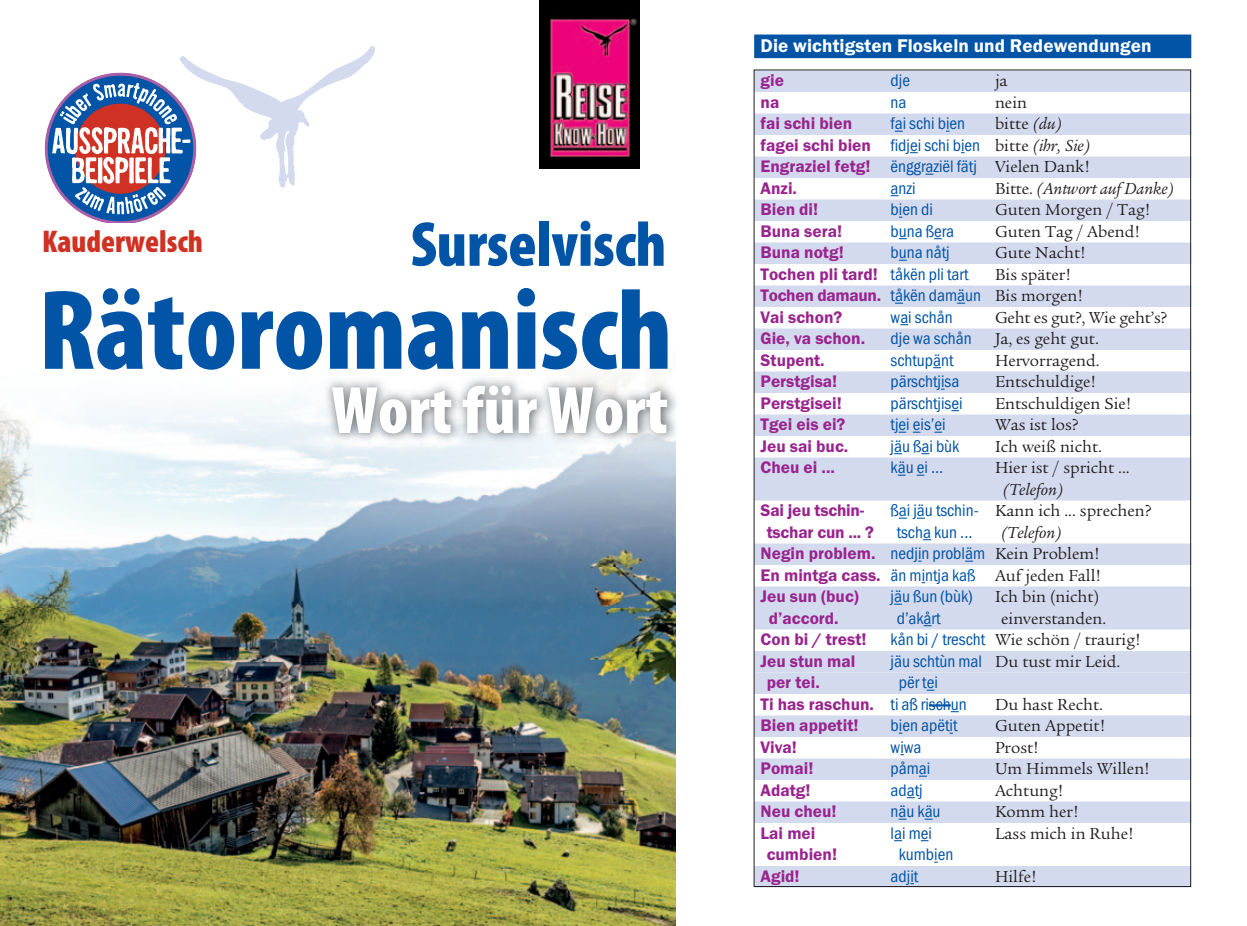
<style>
.page{position:relative;width:1247px;height:926px;background:#fff}
.page>*{position:absolute;margin:0;border:0;box-sizing:border-box;transform-origin:0 0}
.t1{font:900 condensed 114.75px "Myriad Pro";color:#0154a6}
.t2{font:900 condensed 67.5px "Myriad Pro";color:#fff}
.t3{font:900 condensed 63.9px "Myriad Pro";letter-spacing:-.005em;color:#0154a6}
.t4{font:900 condensed 31.5px "Myriad Pro";color:#cf3123}
.t5{font:19.12px "Franklin Gothic URW Dem";letter-spacing:.005em;color:#fff}
.t6{font:17.32px/21.6px "Franklin Gothic URW Dem";color:#99248e}
.t7{font:17.32px "Legacy Serif ITC Pro";color:#231f20}
.t8{font:17.32px "Franklin Gothic URW Con Boo";color:#0154a6}
.t9{font:17.32px/21.4px "Franklin Gothic URW Dem";letter-spacing:-.02em;color:#99248e}
.t10{font:italic 17.32px "Legacy Serif ITC Pro";letter-spacing:-.005em;color:#231f20}
.s1{font-style:italic}
.s2{font-family:"Franklin Gothic URW Dem";color:#99248e}
.s3{font-family:"Legacy Serif ITC Pro";color:#231f20}
.s4{font-family:"Legacy Serif ITC Pro";font-style:italic;color:#231f20}
.s5{font-family:"Franklin Gothic URW Con Boo";color:#0154a6}
.s6{font-style:normal}
</style>
<div class="page">
<img style="left:0;top:607px;width:675px;height:318px">
<img style="left:675px;top:566px;width:1px;height:41px">
<img style="left:0;top:566px;width:675px;height:41px">
<img style="left:239px;top:471px;width:437px;height:95px">
<img style="left:0;top:402px;width:239px;height:164px">
<svg style="left:45px;top:73px;width:124px;height:150px"></svg>
<img style="left:169px;top:46px;width:206px;height:161px">
<img style="left:539px;top:0;width:100px;height:168px">
<img style="left:239px;top:352px;width:437px;height:119px">
<img style="left:239px;top:352px;width:338px;height:17px">
<div style="left:754px;top:35px;width:437px;height:23px;background:#0154a6"></div>
<div style="left:754px;top:70px;width:437px;height:22px;background:#d4daee"></div>
<div style="left:754px;top:113px;width:437px;height:22px;background:#d4daee"></div>
<div style="left:754px;top:156px;width:437px;height:22px;background:#d4daee"></div>
<div style="left:754px;top:199px;width:437px;height:22px;background:#d4daee"></div>
<div style="left:754px;top:242px;width:437px;height:22px;background:#d4daee"></div>
<div style="left:754px;top:285px;width:437px;height:22px;background:#d4daee"></div>
<svg style="left:895px;top:302px;width:8px;height:2px"></svg>
<svg style="left:957px;top:302px;width:8px;height:2px"></svg>
<div style="left:754px;top:328px;width:437px;height:22px;background:#d4daee"></div>
<div style="left:754px;top:371px;width:437px;height:22px;background:#d4daee"></div>
<div style="left:754px;top:414px;width:437px;height:22px;background:#d4daee"></div>
<div style="left:754px;top:457px;width:437px;height:22px;background:#d4daee"></div>
<div style="left:754px;top:479px;width:437px;height:21px;background:#d4daee"></div>
<div style="left:754px;top:543px;width:437px;height:22px;background:#d4daee"></div>
<div style="left:754px;top:586px;width:437px;height:22px;background:#d4daee"></div>
<div style="left:754px;top:608px;width:437px;height:21px;background:#d4daee"></div>
<div style="left:754px;top:651px;width:437px;height:21px;background:#d4daee"></div>
<div style="left:754px;top:672px;width:437px;height:22px;background:#d4daee"></div>
<hr style="left:929px;top:704px;width:22px;height:2px;background:#0154a6">
<div style="left:754px;top:715px;width:437px;height:22px;background:#d4daee"></div>
<div style="left:754px;top:758px;width:437px;height:22px;background:#d4daee"></div>
<div style="left:754px;top:801px;width:437px;height:22px;background:#d4daee"></div>
<div style="left:754px;top:866px;width:437px;height:21px;background:#d4daee"></div>
<h3 class="t4" style="left:42px;top:222px;width:162px">Kauderwelsch</h3>
<h3 class="t3" style="left:411px;top:206px;width:257px">Surselvisch</h3>
<h1 class="t1" style="left:38px;top:262px;width:635px">Rätoromanisch</h1>
<h2 class="t2" style="left:331px;top:370px;width:338px">Wort für Wort</h2>
<p class="t5" style="left:760px;top:34px;width:393px">Die wichtigsten Floskeln und Redewendungen</p>
<p class="t6" style="left:760px;top:69px;width:25px">gie</p>
<p class="t8" style="left:890px;top:74px;width:21px">dje</p>
<p class="t7" style="left:995px;top:74px;width:14px">ja</p>
<p class="t6" style="left:760px;top:91px;width:20px">na</p>
<p class="t8" style="left:890px;top:95px;width:17px">na</p>
<p class="t7" style="left:995px;top:95px;width:34px">nein</p>
<p class="t6" style="left:760px;top:112px;width:93px">fai schi bien</p>
<p class="t8" style="left:890px;top:117px;width:76px">fai schi bien</p>
<p class="t7" style="left:995px;top:117px;width:69px">bitte <span class="s1">(du)</span></p>
<p class="t8" style="left:760px;top:138px;width:331px"><span class="s2">fagei schi bien</span> fidjei schi bien <span class="s3">bitte</span> <span class="s4">(ihr, Sie)</span></p>
<p class="t6" style="left:760px;top:156px;width:331px">Engraziel fetg! <span class="s5">ënggraziël fätj</span> <span class="s3">Vielen Dank!<br></span>Anzi.</p>
<p class="t8" style="left:890px;top:181px;width:27px">anzi</p>
<p class="t10" style="left:995px;top:178px;width:181px"><span class="s6">Bitte.</span> (Antwort auf Danke)</p>
<p class="t6" style="left:760px;top:198px;width:59px">Bien di!</p>
<p class="t8" style="left:890px;top:203px;width:44px">bien di</p>
<p class="t7" style="left:995px;top:203px;width:157px">Guten Morgen / Tag!</p>
<p class="t6" style="left:760px;top:220px;width:83px">Buna sera!</p>
<p class="t8" style="left:890px;top:224px;width:65px">buna ßera</p>
<p class="t7" style="left:995px;top:224px;width:147px">Guten Tag / Abend!</p>
<p class="t6" style="left:760px;top:241px;width:85px">Buna notg!</p>
<p class="t8" style="left:890px;top:246px;width:61px">buna nåtj</p>
<p class="t7" style="left:995px;top:246px;width:92px">Gute Nacht!</p>
<p class="t6" style="left:760px;top:263px;width:209px">Tochen pli tard! <span class="s5">tåkën pli tart</span></p>
<p class="t7" style="left:995px;top:267px;width:78px">Bis später!</p>
<p class="t9" style="left:760px;top:284px;width:324px">Tochen damaun. <span class="s5">tåkën damäun</span> <span class="s3">Bis morgen!<br></span>Vai schon?</p>
<p class="t8" style="left:890px;top:310px;width:64px">wai schån</p>
<p class="t7" style="left:995px;top:310px;width:174px">Geht es gut?, Wie geht’s?</p>
<p class="t6" style="left:760px;top:327px;width:106px">Gie, va schon.</p>
<p class="t8" style="left:890px;top:331px;width:83px">dje wa schån</p>
<p class="t7" style="left:995px;top:332px;width:105px">Ja, es geht gut.</p>
<p class="t6" style="left:760px;top:349px;width:66px">Stupent.</p>
<p class="t8" style="left:890px;top:353px;width:64px">schtupänt</p>
<p class="t7" style="left:995px;top:353px;width:106px">Hervorragend.</p>
<p class="t6" style="left:760px;top:370px;width:78px">Perstgisa!</p>
<p class="t8" style="left:890px;top:374px;width:70px">pärschtjisa</p>
<p class="t7" style="left:995px;top:375px;width:103px">Entschuldige!</p>
<p class="t6" style="left:760px;top:392px;width:83px">Perstgisei!</p>
<p class="t8" style="left:890px;top:396px;width:74px">pärschtjisei</p>
<p class="t7" style="left:995px;top:396px;width:138px">Entschuldigen Sie!</p>
<p class="t6" style="left:760px;top:413px;width:86px">Tgei eis ei?</p>
<p class="t8" style="left:890px;top:417px;width:56px">tjei eis’ei</p>
<p class="t7" style="left:995px;top:418px;width:85px">Was ist los?</p>
<p class="t6" style="left:760px;top:435px;width:89px">Jeu sai buc.</p>
<p class="t8" style="left:890px;top:439px;width:70px">jäu ßai bùk</p>
<p class="t7" style="left:995px;top:439px;width:108px">Ich weiß nicht.</p>
<p class="t6" style="left:760px;top:456px;width:76px">Cheu ei ...</p>
<p class="t8" style="left:890px;top:460px;width:54px">käu ei ...</p>
<p class="t7" style="left:995px;top:461px;width:136px">Hier ist / spricht ...</p>
<p class="t10" style="left:1003px;top:478px;width:62px">(Telefon)</p>
<p class="t6" style="left:760px;top:499px;width:105px">Sai jeu tschin-</p>
<p class="t7" style="left:890px;top:504px;width:262px"><span class="s5">ßai jäu tschin-</span> Kann ich ... sprechen?</p>
<p class="t6" style="left:767px;top:521px;width:109px">tschar cun ... ?</p>
<p class="t8" style="left:897px;top:525px;width:77px">tscha kun ...</p>
<p class="t10" style="left:1001px;top:521px;width:62px">(Telefon)</p>
<p class="t6" style="left:760px;top:542px;width:342px;text-align:justify">Negin problem. <span class="s5">nedjin probläm</span> <span class="s3">Kein Problem!<br></span>En mintga cass. <span class="s5">än mintja kaß</span> <span class="s3">Auf jeden Fall!<br></span>Jeu sun (buc)</p>
<p class="t8" style="left:890px;top:589px;width:83px">jäu ßun (bùk)</p>
<p class="t7" style="left:995px;top:590px;width:106px">Ich bin (nicht)</p>
<p class="t6" style="left:769px;top:607px;width:71px">d’accord.</p>
<p class="t8" style="left:897px;top:611px;width:45px">d’akårt</p>
<p class="t7" style="left:1001px;top:611px;width:107px">einverstanden.</p>
<p class="t6" style="left:760px;top:628px;width:108px">Con bi / trest!</p>
<p class="t7" style="left:890px;top:633px;width:252px"><span class="s5">kån bi / trescht</span> Wie schön / traurig!</p>
<p class="t6" style="left:760px;top:650px;width:96px">Jeu stun mal</p>
<p class="t7" style="left:890px;top:654px;width:231px"><span class="s5">jäu schtùn mal</span> Du tust mir Leid.</p>
<p class="t6" style="left:767px;top:671px;width:55px">per tei.</p>
<p class="t8" style="left:899px;top:675px;width:41px">për tei</p>
<p class="t6" style="left:760px;top:693px;width:208px">Ti has raschun. <span class="s5">ti aß rischun</span></p>
<p class="t7" style="left:995px;top:697px;width:109px">Du hast Recht.</p>
<p class="t6" style="left:760px;top:714px;width:99px">Bien appetit!</p>
<p class="t8" style="left:890px;top:718px;width:68px">bien apëtit</p>
<p class="t7" style="left:995px;top:719px;width:112px">Guten Appetit!</p>
<p class="t6" style="left:760px;top:736px;width:38px">Viva!</p>
<p class="t8" style="left:890px;top:740px;width:32px">wiwa</p>
<p class="t7" style="left:995px;top:740px;width:45px">Prost!</p>
<p class="t6" style="left:760px;top:757px;width:55px">Pomai!</p>
<p class="t8" style="left:890px;top:761px;width:41px">påmai</p>
<p class="t7" style="left:995px;top:761px;width:157px">Um Himmels Willen!</p>
<p class="t6" style="left:760px;top:779px;width:52px">Adatg!</p>
<p class="t8" style="left:890px;top:783px;width:34px">adatj</p>
<p class="t7" style="left:995px;top:783px;width:70px">Achtung!</p>
<p class="t6" style="left:760px;top:800px;width:77px">Neu cheu!</p>
<p class="t8" style="left:890px;top:804px;width:52px">näu käu</p>
<p class="t7" style="left:995px;top:804px;width:85px">Komm her!</p>
<p class="t6" style="left:760px;top:822px;width:56px">Lai mei</p>
<p class="t8" style="left:890px;top:826px;width:43px">lai mei</p>
<p class="t7" style="left:995px;top:826px;width:140px">Lass mich in Ruhe!</p>
<p class="t6" style="left:767px;top:843px;width:72px">cumbien!</p>
<p class="t8" style="left:899px;top:847px;width:56px">kumbien</p>
<p class="t6" style="left:760px;top:864px;width:41px">Agid!</p>
<p class="t8" style="left:890px;top:869px;width:29px">adjit</p>
<p class="t7" style="left:995px;top:869px;width:43px">Hilfe!</p>
</div>
